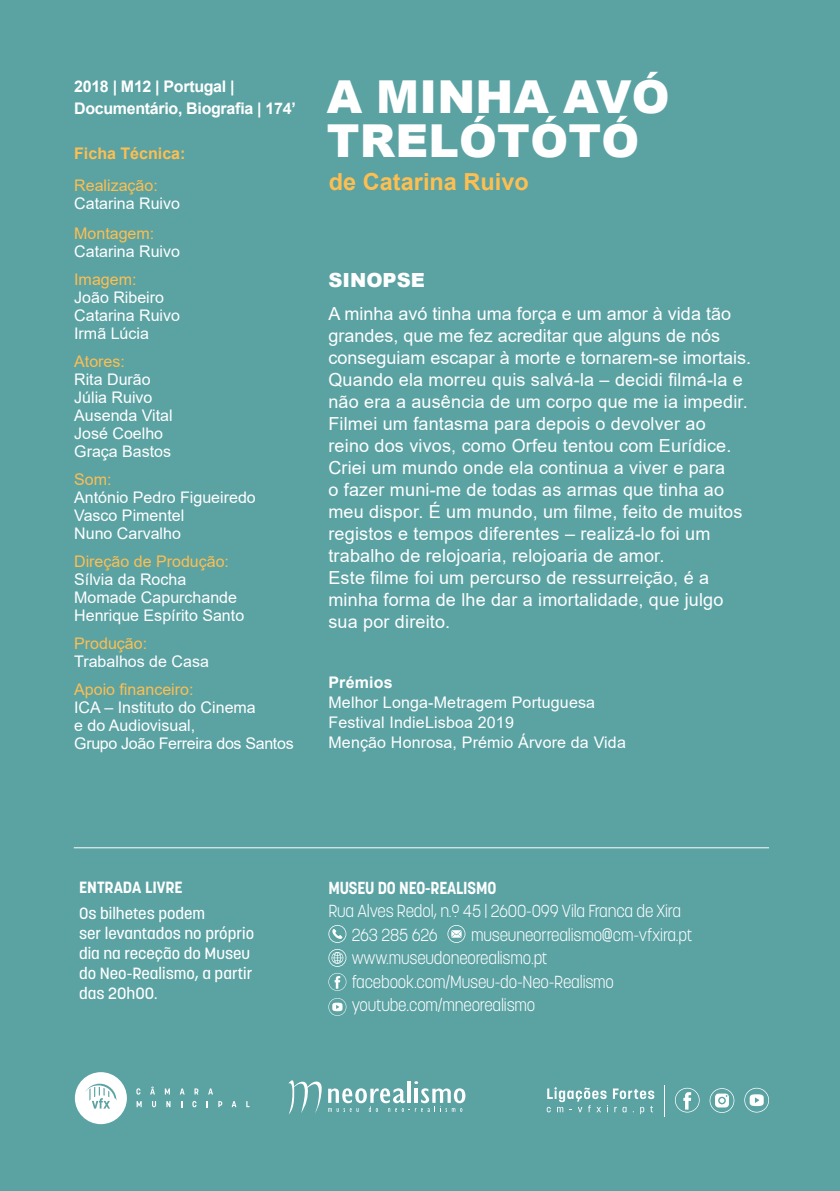
<style>
.page{position:relative;width:840px;height:1191px;background:#fff}
.page>*{position:absolute;margin:0;border:0;box-sizing:border-box;transform-origin:0 0}
.t1{font:900 45.4px/44px "Arial";letter-spacing:.005em;color:#fff}
.t2{font:700 23.4px "Arial";color:#fdbf51}
.t3{font:900 19.6px "Arial";color:#fff}
.t4{font:18px/22px "Arial";letter-spacing:.01em;color:#fff}
.Normal_wrd_1{font:300 17.4px/23.4px "Korolev";letter-spacing:-.01em;color:#fff;scale:.92 1}
.Normal_wrd_1-2{font:700 17.4px "Korolev";letter-spacing:-.01em;color:#fff;scale:.92 1}
.t5{font:500 16.2px/20.2px "Korolev";color:#fff}
.t6{font:700 16.2px "Korolev";color:#fff}
.t7{font:16px "Arial";color:#fff}
.t8{font:16px "Arial";color:#fdbf51}
.t9{font:700 16px/22px "Arial";letter-spacing:-.02em;color:#fff}
.t10{font:16px "Arial";letter-spacing:-.02em;color:#fff}
.t11{font:700 16px "Arial";color:#fdbf51}
.t12{font:700 16px "Arial";letter-spacing:.01em;color:#fff}
</style>
<div class="page">
<div style="left:0;top:0;width:839px;height:1191px;background:#5ba2a3"></div>
<hr style="left:74px;top:847px;width:694px;height:1px;background:#fff">
<svg style="left:136px;top:1088px;width:4px;height:6px"></svg>
<svg style="left:150px;top:1086px;width:5px;height:8px"></svg>
<svg style="left:165px;top:1088px;width:5px;height:6px"></svg>
<svg style="left:180px;top:1088px;width:4px;height:6px"></svg>
<svg style="left:194px;top:1088px;width:4px;height:6px"></svg>
<svg style="left:208px;top:1088px;width:5px;height:6px"></svg>
<svg style="left:136px;top:1101px;width:6px;height:6px"></svg>
<svg style="left:152px;top:1101px;width:4px;height:6px"></svg>
<svg style="left:166px;top:1101px;width:4px;height:6px"></svg>
<svg style="left:192px;top:1101px;width:4px;height:6px"></svg>
<svg style="left:206px;top:1101px;width:2px;height:6px"></svg>
<svg style="left:218px;top:1101px;width:4px;height:6px"></svg>
<svg style="left:231px;top:1101px;width:5px;height:6px"></svg>
<svg style="left:246px;top:1101px;width:3px;height:6px"></svg>
<svg style="left:75px;top:1072px;width:52px;height:52px"></svg>
<svg style="left:546px;top:1087px;width:108px;height:27px"></svg>
<hr style="left:664px;top:1085px;width:1px;height:31px;background:#fff">
<svg style="left:709px;top:1088px;width:25px;height:24px"></svg>
<svg style="left:744px;top:1087px;width:24px;height:25px"></svg>
<svg style="left:675px;top:1087px;width:24px;height:25px"></svg>
<svg style="left:328px;top:925px;width:18px;height:18px"></svg>
<svg style="left:447px;top:925px;width:18px;height:18px"></svg>
<svg style="left:328px;top:949px;width:18px;height:18px"></svg>
<svg style="left:328px;top:973px;width:18px;height:17px"></svg>
<svg style="left:328px;top:998px;width:18px;height:18px"></svg>
<svg style="left:288px;top:1080px;width:177px;height:34px"></svg>
<p class="t9" style="left:74px;top:76px;width:223px">2018 | M12 | Portugal |<br>Documentário, Biografia | 174’</p>
<p class="t11" style="left:74px;top:142px;width:113px">Ficha Técnica:</p>
<p class="t8" style="left:74px;top:174px;width:85px">Realização:</p>
<p class="t7" style="left:74px;top:192px;width:107px">Catarina Ruivo</p>
<p class="t8" style="left:74px;top:222px;width:82px">Montagem:</p>
<p class="t7" style="left:74px;top:240px;width:107px">Catarina Ruivo</p>
<p class="t8" style="left:74px;top:268px;width:64px">Imagem:</p>
<p class="t7" style="left:74px;top:286px;width:91px">João Ribeiro</p>
<p class="t7" style="left:74px;top:304px;width:107px">Catarina Ruivo</p>
<p class="t7" style="left:74px;top:322px;width:76px">Irmã Lúcia</p>
<p class="t8" style="left:74px;top:350px;width:52px">Atores:</p>
<p class="t7" style="left:74px;top:368px;width:78px">Rita Durão</p>
<p class="t7" style="left:74px;top:386px;width:80px">Júlia Ruivo</p>
<p class="t7" style="left:74px;top:404px;width:100px">Ausenda Vital</p>
<p class="t7" style="left:74px;top:422px;width:90px">José Coelho</p>
<p class="t7" style="left:74px;top:440px;width:98px">Graça Bastos</p>
<p class="t8" style="left:74px;top:468px;width:39px">Som:</p>
<p class="t7" style="left:74px;top:486px;width:183px">António Pedro Figueiredo</p>
<p class="t7" style="left:74px;top:504px;width:111px">Vasco Pimentel</p>
<p class="t7" style="left:74px;top:522px;width:108px">Nuno Carvalho</p>
<p class="t8" style="left:74px;top:550px;width:156px">Direção de Produção:</p>
<p class="t7" style="left:74px;top:568px;width:114px">Sílvia da Rocha</p>
<p class="t7" style="left:74px;top:586px;width:164px">Momade Capurchande</p>
<p class="t7" style="left:74px;top:604px;width:171px">Henrique Espírito Santo</p>
<p class="t8" style="left:74px;top:632px;width:74px">Produção:</p>
<p class="t7" style="left:74px;top:650px;width:136px">Trabalhos de Casa</p>
<p class="t8" style="left:74px;top:678px;width:121px">Apoio financeiro:</p>
<p class="t7" style="left:74px;top:696px;width:183px">ICA – Instituto do Cinema</p>
<p class="t7" style="left:74px;top:714px;width:122px">e do Audiovisual,</p>
<p class="t10" style="left:74px;top:732px;width:221px">Grupo João Ferreira dos Santos</p>
<p class="t1" style="left:327px;top:74px;width:344px">A MINHA AVÓ<br>TRELÓTÓTÓ</p>
<p class="t2" style="left:329px;top:166px;width:201px">de Catarina Ruivo</p>
<p class="t3" style="left:328px;top:265px;width:98px">SINOPSE</p>
<p class="t4" style="left:328px;top:302px;width:424px">A minha avó tinha uma força e um amor à vida tão grandes, que me fez acreditar que alguns de nós conseguiam escapar à morte e tornarem-se imortais.</p>
<p class="t4" style="left:328px;top:368px;width:420px">Quando ela morreu quis salvá-la – decidi filmá-la e não era a ausência de um corpo que me ia impedir.<br>Filmei um fantasma para depois o devolver ao reino dos vivos, como Orfeu tentou com Eurídice.<br>Criei um mundo onde ela continua a viver e para<br>o fazer muni-me de todas as armas que tinha ao meu dispor. É um mundo, um filme, feito de muitos registos e tempos diferentes – realizá-lo foi um trabalho de relojoaria, relojoaria de amor.</p>
<p class="t4" style="left:328px;top:566px;width:396px">Este filme foi um percurso de ressurreição, é a minha forma de lhe dar a imortalidade, que julgo sua por direito.</p>
<p class="t12" style="left:328px;top:671px;width:66px">Prémios</p>
<p class="t7" style="left:328px;top:691px;width:268px">Melhor Longa-Metragem Portuguesa</p>
<p class="t7" style="left:328px;top:711px;width:187px">Festival IndieLisboa 2019</p>
<p class="t7" style="left:328px;top:731px;width:299px">Menção Honrosa, Prémio Árvore da Vida</p>
<p class="t6" style="left:79px;top:877px;width:105px">ENTRADA LIVRE</p>
<p class="t5" style="left:79px;top:903px;width:176px">Os bilhetes podem<br>ser levantados no próprio</p>
<p class="t5" style="left:79px;top:943px;width:175px">dia na receção do Museu do Neo-Realismo, a partir</p>
<p class="t5" style="left:79px;top:983px;width:80px">das 20h00.</p>
<p class="Normal_wrd_1-2" style="left:328px;top:877px;width:184px">MUSEU DO NEO-REALISMO</p>
<p class="Normal_wrd_1" style="left:328px;top:899px;width:384px">Rua Alves Redol, n.º 45 | 2600-099 Vila Franca de Xira</p>
<p class="Normal_wrd_1" style="left:351px;top:923px;width:95px">263 285 626</p>
<p class="Normal_wrd_1" style="left:351px;top:923px;width:371px;text-indent:119px">museuneorrealismo@cm-vfxira.pt www.museudoneorealismo.pt facebook.com/Museu-do-Neo-Realismo youtube.com/mneorealismo</p>
</div>
